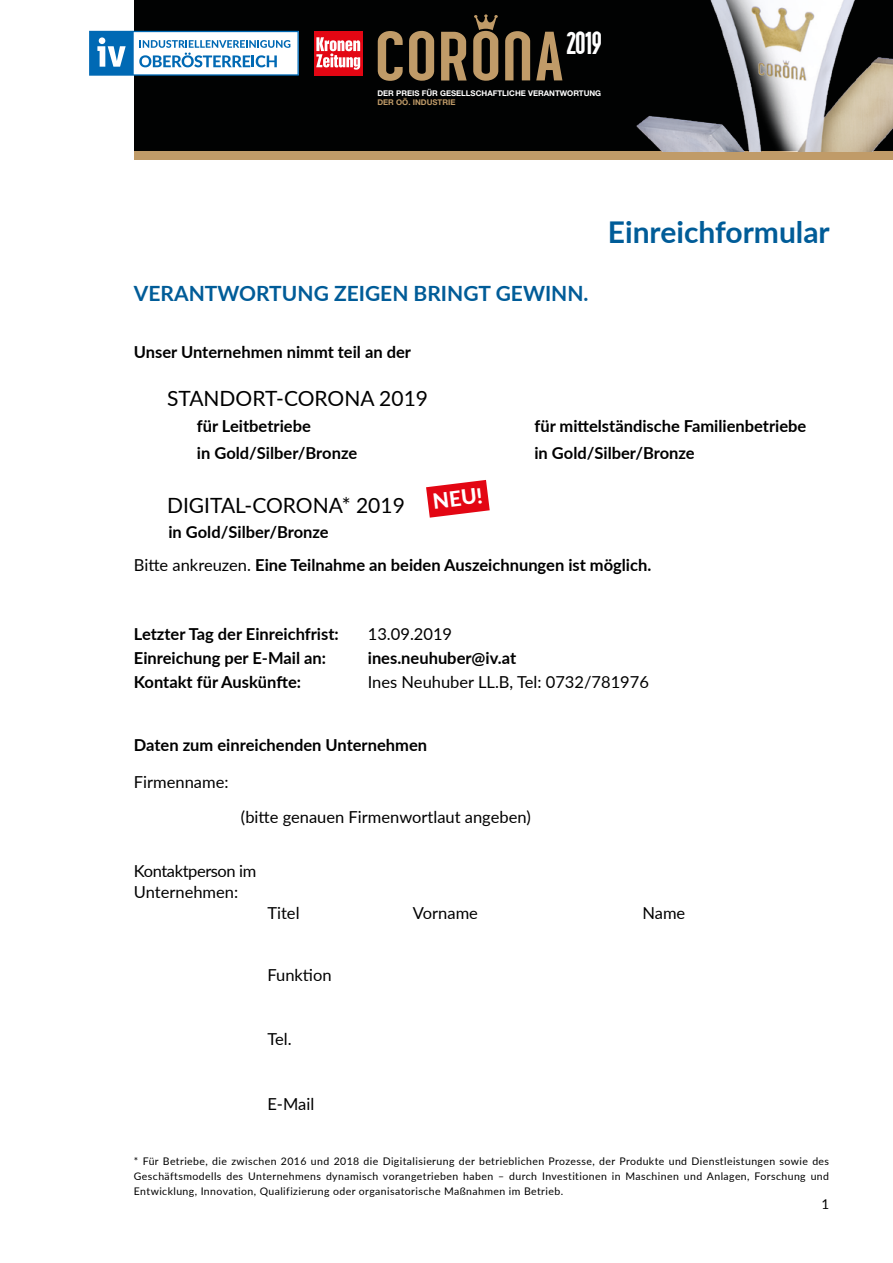
<style>
.page{position:relative;width:893px;height:1263px;background:#fff}
.page>*{position:absolute;margin:0;border:0;box-sizing:border-box;transform-origin:0 0}
.t1{font:700 31.5px "z Prozak";color:#fff}
.t2{font:700 30px "Lato";color:#005c98}
.t3{font:21px "Lato";color:#000}
.t4{font:700 21px "Lato";color:#005c98}
.t5{font:800 21px "Lato";color:#fff}
.t6{font:700 16.5px/32.5px "Lato";color:#000}
.t7{font:16.5px "Lato";color:#000}
.t8{font:16.5px "Lato";letter-spacing:-.025em;color:#000}
.t9{font:13.5px "Lato";color:#000}
.t10{font:10.5px/15px "Lato";letter-spacing:.04em;color:#000;text-align:justify}
.t11{font:700 7.8px "Helvetica Neue LT Std";color:#fff}
.t12{font:700 7.8px "Helvetica Neue LT Std";color:#c09b68}
.s1{font-weight:400}
</style>
<div class="page">
<div style="left:134px;top:0;width:759px;height:160px;background:#c09b68"></div>
<div style="left:134px;top:0;width:759px;height:151px;background:#010202"></div>
<svg style="left:89px;top:31px;width:210px;height:45px;background:#9ec5e1"></svg>
<div style="left:99px;top:37px;width:6px;height:7px;background:#fff;border-radius:50%"></div>
<svg style="left:378px;top:14px;width:184px;height:67px"></svg>
<img style="left:636px;top:0;width:257px;height:151px">
<div style="left:314px;top:31px;width:48px;height:45px;background:#e30613"></div>
<svg style="left:316px;top:37px;width:44px;height:33px"></svg>
<svg style="left:426px;top:480px;width:64px;height:38px"></svg>
<h1 class="t1" style="left:566px;top:25px;width:37px">2019</h1>
<p class="t11" style="left:377px;top:88px;width:225px">DER PREIS FÜR GESELLSCHAFTLICHE VERANTWORTUNG</p>
<p class="t12" style="left:377px;top:98px;width:80px">DER OÖ. INDUSTRIE</p>
<p class="t4" style="left:134px;top:278px;width:456px">VERANTWORTUNG ZEIGEN BRINGT GEWINN.</p>
<h2 class="t2" style="left:608px;top:210px;width:223px">Einreichformular</h2>
<p class="t6" style="left:134px;top:335px;width:279px">Unser Unternehmen nimmt teil an der</p>
<p class="t3" style="left:167px;top:383px;width:262px">STANDORT-CORONA 2019</p>
<p class="t6" style="left:197px;top:409px;width:115px">für Leitbetriebe</p>
<p class="t6" style="left:534px;top:409px;width:273px">für mittelständische Familienbetriebe</p>
<p class="t6" style="left:197px;top:436px;width:162px">in Gold/Silber/Bronze</p>
<p class="t6" style="left:534px;top:436px;width:162px">in Gold/Silber/Bronze</p>
<p class="t3" style="left:167px;top:490px;width:239px">DIGITAL-CORONA* 2019</p>
<p class="t6" style="left:134px;top:515px;width:519px;text-indent:35px">in Gold/Silber/Bronze<br><span class="s1">Bitte ankreuzen.</span> Eine Teilnahme an beiden Auszeichnungen ist möglich.</p>
<p class="t5" style="left:431px;top:486px;width:51px;rotate:-7deg">NEU!</p>
<p class="t6" style="left:134px;top:617px;width:206px">Letzter Tag der Einreichfrist:</p>
<p class="t7" style="left:368px;top:622px;width:86px">13.09.2019</p>
<p class="t6" style="left:134px;top:641px;width:194px">Einreichung per E-Mail an:</p>
<p class="t6" style="left:368px;top:641px;width:150px">ines.neuhuber@iv.at</p>
<p class="t6" style="left:134px;top:665px;width:169px">Kontakt für Auskünfte:</p>
<p class="t7" style="left:368px;top:670px;width:283px">Ines Neuhuber LL.B, Tel: 0732/781976</p>
<p class="t6" style="left:134px;top:728px;width:295px">Daten zum einreichenden Unternehmen</p>
<p class="t7" style="left:134px;top:770px;width:96px">Firmenname:</p>
<p class="t7" style="left:241px;top:805px;width:291px">(bitte genauen Firmenwortlaut angeben)</p>
<p class="t8" style="left:134px;top:859px;width:124px">Kontaktperson im</p>
<p class="t7" style="left:134px;top:880px;width:106px">Unternehmen:</p>
<p class="t7" style="left:267px;top:901px;width:34px">Titel</p>
<p class="t7" style="left:413px;top:901px;width:66px">Vorname</p>
<p class="t7" style="left:642px;top:901px;width:44px">Name</p>
<p class="t7" style="left:267px;top:963px;width:66px">Funktion</p>
<p class="t7" style="left:267px;top:1027px;width:26px">Tel.</p>
<p class="t7" style="left:267px;top:1092px;width:48px">E-Mail</p>
<p class="t10" style="left:134px;top:1153px;width:697px">* Für Betriebe, die zwischen 2016 und 2018 die Digitalisierung der betrieblichen Prozesse, der Produkte und Dienstleistungen sowie des Geschäftsmodells des Unternehmens dynamisch vorangetrieben haben – durch Investitionen in Maschinen und Anlagen, Forschung und Entwicklung, Innovation, Qualifizierung oder organisatorische Maßnahmen im Betrieb.</p>
<p class="t9" style="left:821px;top:1194px;width:9px">1</p>
</div>
